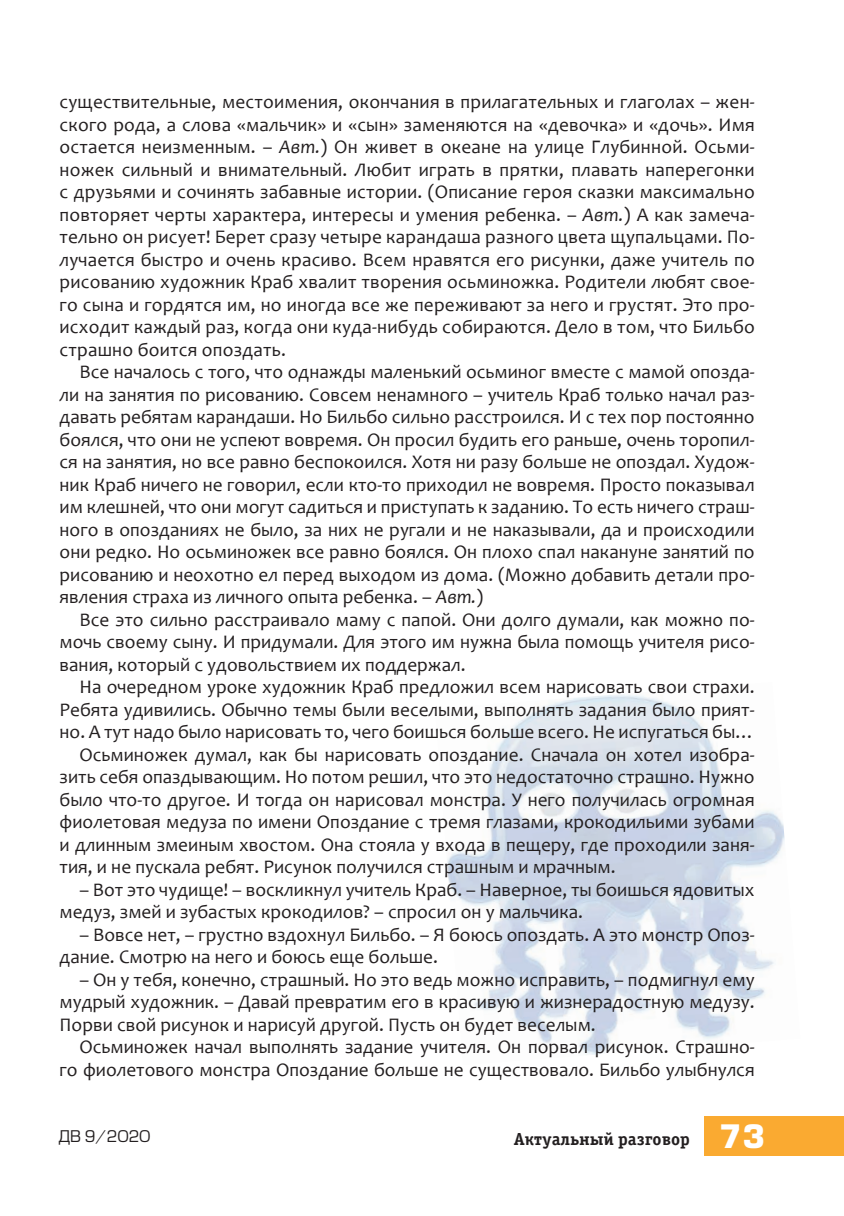
<style>
.page{position:relative;width:844px;height:1216px;background:#fff}
.page>*{position:absolute;margin:0;border:0;box-sizing:border-box;transform-origin:0 0}
.t1{font:19.25px/22.4px "Candara";color:#231f20;text-align:justify}
.t2{font:17.5px "Officina Serif Bold ITC";color:#231f20}
.t3{font:15.75px "Europe";color:#231f20}
.s1{font-style:italic}
.s2{font-family:"Europe";font-weight:700;font-size:31.5px;color:#fff}
</style>
<div class="page">
<div style="left:704px;top:1116px;width:139px;height:40px;background:#faaa31"></div>
<img style="left:447px;top:694px;width:338px;height:225px">
<img style="left:474px;top:919px;width:300px;height:136px">
<p class="t1" style="left:60px;top:91px;width:696px">существительные, местоимения, окончания в прилагательных и глаголах – жен&shy;ского рода, а слова «мальчик» и «сын» заменяются на «девочка» и «дочь». Имя остается неизменным. – <span class="s1">Авт.</span>) Он живет в океане на улице Глубинной. Осьми&shy;ножек сильный и внимательный. Любит играть в прятки, плавать наперегонки с друзьями и сочинять забавные истории. (Описание героя сказки максимально повторяет черты характера, интересы и умения ребенка. – <span class="s1">Авт.</span>) А как замеча&shy;тельно он рисует! Берет сразу четыре карандаша разного цвета щупальцами. По&shy;лучается быстро и очень красиво. Всем нравятся его рисунки, даже учитель по рисованию художник Краб хвалит творения осьминожка. Родители любят свое&shy;го сына и гордятся им, но иногда все же переживают за него и грустят. Это про&shy;исходит каждый раз, когда они куда-нибудь собираются. Дело в том, что Бильбо страшно боится опоздать.</p>
<p class="t1" style="left:60px;top:360px;width:696px;text-indent:20px">Все началось с того, что однажды маленький осьминог вместе с мамой опозда&shy;ли на занятия по рисованию. Совсем ненамного – учитель Краб только начал раз&shy;давать ребятам карандаши. Но Бильбо сильно расстроился. И с тех пор постоянно боялся, что они не успеют вовремя. Он просил будить его раньше, очень торопил&shy;ся на занятия, но все равно беспокоился. Хотя ни разу больше не опоздал. Худож&shy;ник Краб ничего не говорил, если кто-то приходил не вовремя. Просто показывал им клешней, что они могут садиться и приступать к заданию. То есть ничего страш&shy;ного в опозданиях не было, за них не ругали и не наказывали, да и происходили они редко. Но осьминожек все равно боялся. Он плохо спал накануне занятий по рисованию и неохотно ел перед выходом из дома. (Можно добавить детали про&shy;явления страха из личного опыта ребенка. – <span class="s1">Авт.</span>)</p>
<p class="t1" style="left:60px;top:608px;width:696px;text-indent:20px">Все это сильно расстраивало маму с папой. Они долго думали, как можно по&shy;мочь своему сыну. И придумали. Для этого им нужна была помощь учителя рисо&shy;вания, который с удовольствием их поддержал.</p>
<p class="t1" style="left:79px;top:675px;width:676px">На очередном уроке художник Краб предложил всем нарисовать свои страхи.</p>
<p class="t1" style="left:60px;top:698px;width:696px">Ребята удивились. Обычно темы были веселыми, выполнять задания было прият-</p>
<p class="t1" style="left:60px;top:720px;width:696px">но. А тут надо было нарисовать то, чего боишься больше всего. Не испугаться бы…</p>
<p class="t1" style="left:79px;top:743px;width:676px">Осьминожек думал, как бы нарисовать опоздание. Сначала он хотел изобра-</p>
<p class="t1" style="left:60px;top:765px;width:696px">зить себя опаздывающим. Но потом решил, что это недостаточно страшно. Нужно</p>
<p class="t1" style="left:60px;top:788px;width:696px">было что-то другое. И тогда он нарисовал монстра. У него получилась огромная</p>
<p class="t1" style="left:60px;top:810px;width:696px">фиолетовая медуза по имени Опоздание с тремя глазами, крокодильими зубами</p>
<p class="t1" style="left:60px;top:833px;width:696px">и длинным змеиным хвостом. Она стояла у входа в пещеру, где проходили заня-</p>
<p class="t1" style="left:60px;top:855px;width:557px">тия, и не пускала ребят. Рисунок получился страшным и мрачным.</p>
<p class="t1" style="left:60px;top:878px;width:696px;text-indent:20px">– Вот это чудище! – воскликнул учитель Краб. – Наверное, ты боишься ядовитых медуз, змей и зубастых крокодилов? – спросил он у мальчика.</p>
<p class="t1" style="left:60px;top:922px;width:696px;text-indent:20px">– Вовсе нет, – грустно вздохнул Бильбо. – Я боюсь опоздать. А это монстр Опоз&shy;дание. Смотрю на него и боюсь еще больше.</p>
<p class="t1" style="left:60px;top:967px;width:696px;text-indent:20px">– Он у тебя, конечно, страшный. Но это ведь можно исправить, – подмигнул ему мудрый художник. – Давай превратим его в красивую и жизнерадостную медузу.<br>Порви свой рисунок и нарисуй другой. Пусть он будет веселым.</p>
<p class="t1" style="left:60px;top:1035px;width:696px;text-align:right">Осьминожек начал выполнять задание учителя. Он порвал рисунок. Страшно&shy;го фиолетового монстра Опоздание больше не существовало. Бильбо улыбнулся</p>
<p class="t3" style="left:58px;top:1127px;width:93px">ДВ 9/2020</p>
<p class="t2" style="left:513px;top:1128px;width:252px">Актуальный разговор <span class="s2">73</span></p>
</div>
